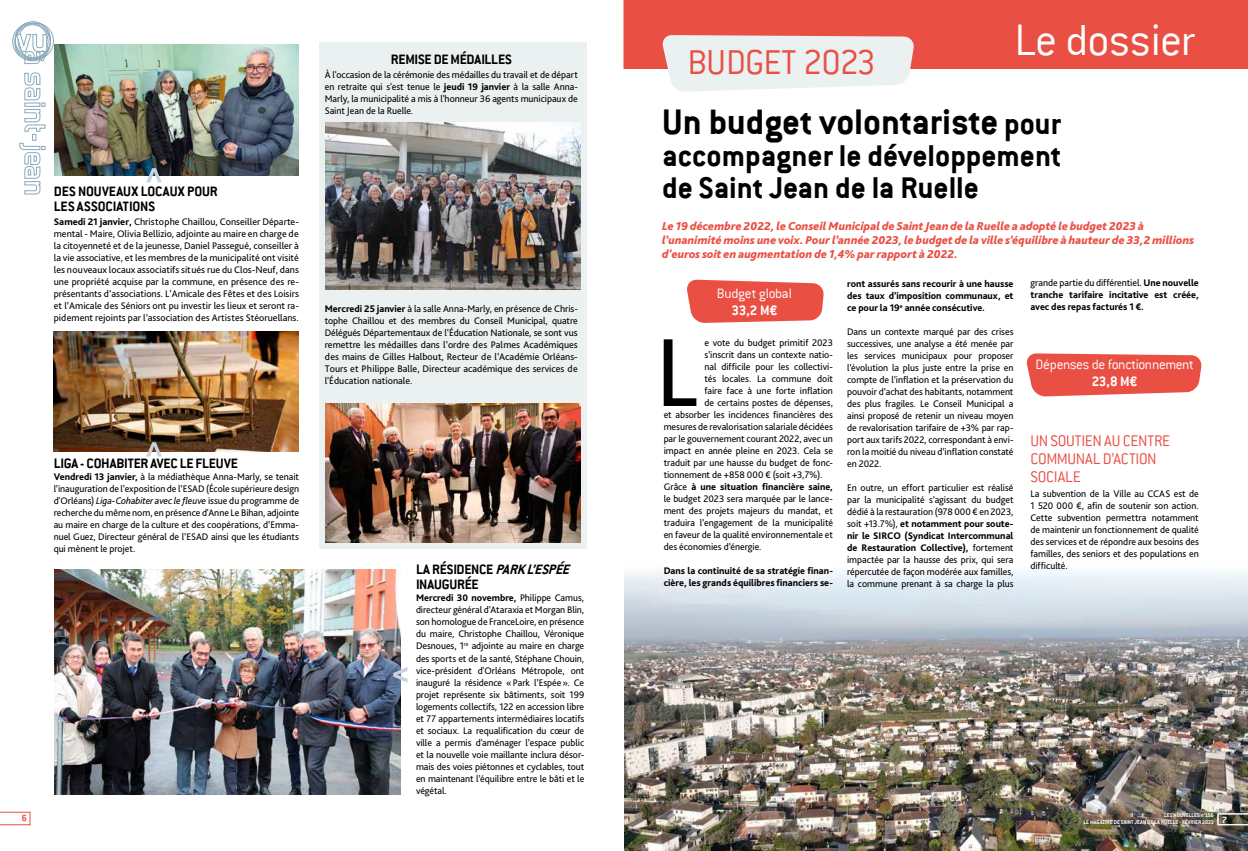
<style>
.page{position:relative;width:1248px;height:851px;background:#fff}
.page>*{position:absolute;margin:0;border:0;box-sizing:border-box;transform-origin:0 0}
.t1{font:101px "Bliss Pro";color:#000}
.t2{font:300 48px "Conduit ITC";letter-spacing:-.015em;color:#fff}
.t3{font:700 39px "Conduit ITC";color:#000}
.t4{font:300 38px "Conduit ITC";letter-spacing:-.025em;color:#ea4f44}
.t5{font:700 33px/32px "Conduit ITC";color:#000}
.t6{font:300 17px/18px "Conduit ITC";letter-spacing:-.015em;color:#ea4f44}
.t7{font:700 15px/15px "Conduit ITC";letter-spacing:-.01em;color:#000}
.t8{font:300 15px "Conduit ITC";letter-spacing:-.02em;color:#fff}
.t9{font:700 15px "Conduit ITC";color:#fff}
.t10{font:italic 800 12px/14px "Bliss Pro";color:#ea4f44}
.t11{font:10px/12px "Bliss Pro";letter-spacing:-.005em;color:#000;text-align:justify}
.t12{font:800 10px/12px "Bliss Pro";color:#000;text-align:justify}
.t13{font:700 10px "Conduit ITC";color:#ea4f44}
.t14{font:700 10px "Conduit ITC";color:#fff}
.t15{font:700 6px/7.2px "Conduit ITC";color:#fff;text-align:right}
.s1{font-weight:800}
.s2{font-style:italic}
.s3{font-size:33px}
.s4{font-weight:400}
</style>
<div class="page">
<img style="left:624px;top:572px;width:623px;height:278px">
<svg style="left:0;top:811px;width:30px;height:13px"></svg>
<svg style="left:1217px;top:813px;width:30px;height:11px"></svg>
<div style="left:623px;top:0;width:624px;height:69px;background:#ea4f44"></div>
<svg style="left:661px;top:35px;width:253px;height:57px;background:#ececec"></svg>
<svg style="left:687px;top:279px;width:137px;height:44px;background:#ec655b"></svg>
<svg style="left:1026px;top:353px;width:175px;height:43px;background:#ec6157"></svg>
<img style="left:55px;top:569px;width:346px;height:225px">
<svg style="left:393px;top:666px;width:14px;height:16px"></svg>
<div style="left:319px;top:43px;width:267px;height:506px;background:#ebf0f0"></div>
<img style="left:54px;top:332px;width:245px;height:119px">
<img style="left:325px;top:123px;width:255px;height:166px">
<img style="left:325px;top:404px;width:255px;height:138px">
<img style="left:54px;top:44px;width:245px;height:131px">
<svg style="left:146px;top:168px;width:16px;height:14px"></svg>
<svg style="left:146px;top:442px;width:16px;height:14px"></svg>
<div style="left:15px;top:22px;width:38px;height:38px;border:1px solid #89aaba;border-radius:50%"></div>
<div style="left:18px;top:23px;width:36px;height:36px;border:1px solid #89aaba;border-radius:50%"></div>
<div style="left:15px;top:23px;width:36px;height:36px;border:1px solid #89aaba;border-radius:50%"></div>
<div style="left:15px;top:21px;width:36px;height:37px;border:1px solid #89aaba;border-radius:50%"></div>
<div style="left:15px;top:25px;width:35px;height:36px;border:1px solid #89aaba;border-radius:50%"></div>
<div style="left:13px;top:23px;width:35px;height:37px;border:1px solid #89aaba;border-radius:50%"></div>
<svg style="left:16px;top:34px;width:31px;height:160px"></svg>
<h3 class="t7" style="left:391px;top:51px;width:122px">REMISE DE MÉDAILLES</h3>
<p class="t11" style="left:325px;top:69px;width:255px">À l'occasion de la cérémonie des médailles du travail et de départ en retraite qui s'est tenue le <span class="s1">jeudi 19 janvier</span> à la salle Anna-Marly, la municipalité a mis à l'honneur 36 agents municipaux de Saint Jean de la Ruelle.</p>
<h3 class="t7" style="left:54px;top:183px;width:165px">DES NOUVEAUX LOCAUX POUR<br>LES ASSOCIATIONS</h3>
<p class="t11" style="left:54px;top:216px;width:247px"><span class="s1">Samedi 21 janvier,</span> Christophe Chaillou, Conseiller Départe&shy;mental - Maire, Olivia Bellizio, adjointe au maire en charge de la citoyenneté et de la jeunesse, Daniel Passegué, conseiller à la vie associative, et les membres de la municipalité ont visité les nouveaux locaux associatifs situés rue du Clos-Neuf, dans une propriété acquise par la commune, en présence des re&shy;présentants d’associations. L’Amicale des Fêtes et des Loisirs et l’Amicale des Séniors ont pu investir les lieux et seront ra&shy;pidement rejoints par l’association des Artistes Stéoruellans.</p>
<p class="t11" style="left:325px;top:302px;width:255px"><span class="s1">Mercredi 25 janvier</span> à la salle Anna-Marly, en présence de Chris&shy;tophe Chaillou et des membres du Conseil Municipal, quatre Délégués Départementaux de l’Éducation Nationale, se sont vus remettre les médailles dans l’ordre des Palmes Académiques des mains de Gilles Halbout, Recteur de l’Académie Orléans-Tours et Philippe Balle, Directeur académique des services de l'Éducation nationale.</p>
<h3 class="t7" style="left:54px;top:456px;width:186px">LIGA - COHABITER AVEC LE FLEUVE</h3>
<p class="t11" style="left:54px;top:470px;width:247px"><span class="s1">Vendredi 13 janvier,</span> à la médiathèque Anna-Marly, se tenait l’inauguration de l’exposition de l’ESAD (École supérieure design d'Orléans) <span class="s2">Liga-Cohabiter avec le fleuve</span> issue du programme de recherche du même nom, en présence d'Anne Le Bihan, adjointe au maire en charge de la culture et des coopérations, d’Emma&shy;nuel Guez, Directeur général de l’ESAD ainsi que les étudiants qui mènent le projet.</p>
<h3 class="t7" style="left:416px;top:562px;width:159px">L A RÉ SIDENCE <span class="s2">PARKL’ESPÉE<br></span>INAUGURÉE</h3>
<p class="t11" style="left:416px;top:591px;width:170px"><span class="s1">Mercredi 30 novembre,</span> Philippe Camus, directeur général d’Ataraxia et Morgan Blin, son homologue de FranceLoire, en présence du maire, Christophe Chaillou, Véronique Desnoues, 1<sup>re</sup> adjointe au maire en charge des sports et de la santé, Stéphane Chouin, vice-président d'Orléans Métropole, ont inauguré la résidence «Park l’Espée». Ce projet représente six bâtiments, soit 199 logements collectifs, 122 en accession libre et 77 appartements intermédiaires locatifs et sociaux. La requalification du cœur de ville a permis d'aménager l’espace public et la nouvelle voie maillante inclura désor&shy;mais des voies piétonnes et cyclables, tout en maintenant l’équilibre entre le bâti et le végétal.</p>
<h3 class="t4" style="left:687px;top:41px;width:190px">BUDGET 2023</h3>
<h2 class="t2" style="left:1014px;top:14px;width:182px">Le dossier</h2>
<h3 class="t3" style="left:662px;top:99px;width:400px">Un budget volontariste <span class="s3">pour</span></h3>
<h3 class="t5" style="left:662px;top:139px;width:400px">accompagner le développement de Saint Jean de la Ruelle</h3>
<p class="t10" style="left:662px;top:219px;width:533px">Le 19 décembre 2022, le Conseil Municipal de Saint Jean de la Ruelle a adopté le budget 2023 à l’unanimité moins une voix. Pour l’année 2023, le budget de la ville s’équilibre à hauteur de 33,2 millions d'euros soit en augmentation de 1,4% par rapport à 2022.</p>
<h3 class="t8" style="left:716px;top:285px;width:76px">Budget global</h3>
<h3 class="t9" style="left:731px;top:301px;width:47px">33,2 M€</h3>
<h1 class="t1" style="left:655px;top:309px;width:45px">L</h1>
<p class="t11" style="left:704px;top:336px;width:130px">e vote du budget primitif 2023</p>
<p class="t11" style="left:704px;top:348px;width:130px">s’inscrit dans un contexte natio-</p>
<p class="t11" style="left:704px;top:360px;width:130px">nal difficile pour les collectivi-</p>
<p class="t11" style="left:704px;top:372px;width:130px">tés locales. La commune doit</p>
<p class="t11" style="left:704px;top:384px;width:130px">faire face à une forte inflation</p>
<p class="t11" style="left:704px;top:396px;width:130px">de certains postes de dépenses,</p>
<p class="t11" style="left:663px;top:408px;width:171px">et absorber les incidences financières des</p>
<p class="t11" style="left:663px;top:420px;width:171px">mesures de revalorisation salariale décidées</p>
<p class="t11" style="left:663px;top:432px;width:171px">par le gouvernement courant 2022, avec un</p>
<p class="t11" style="left:663px;top:444px;width:171px">impact en année pleine en 2023. Cela se</p>
<p class="t11" style="left:663px;top:456px;width:171px">traduit par une hausse du budget de fonc-</p>
<p class="t11" style="left:663px;top:468px;width:160px">tionnement de +858 000 € (soit +3,7%).</p>
<p class="t12" style="left:663px;top:480px;width:171px"><span class="s4">Grâce</span> à une situation financière saine,</p>
<p class="t11" style="left:663px;top:492px;width:171px">le budget 2023 sera marquée par le lance-</p>
<p class="t11" style="left:663px;top:504px;width:171px">ment des projets majeurs du mandat, et</p>
<p class="t11" style="left:663px;top:516px;width:171px">traduira l’engagement de la municipalité</p>
<p class="t11" style="left:663px;top:528px;width:171px">en faveur de la qualité environnementale et</p>
<p class="t11" style="left:663px;top:540px;width:99px">des économies d’énergie.</p>
<p class="t12" style="left:663px;top:564px;width:171px">Dans la continuité de sa stratégie finan&shy;cière, les grands équilibres financiers se-</p>
<p class="t12" style="left:847px;top:277px;width:168px">ront assurés sans recourir à une hausse des taux d’imposition communaux, et ce pour la 19<sup>e</sup> année consécutive.</p>
<p class="t11" style="left:847px;top:325px;width:168px">Dans un contexte marqué par des crises successives, une analyse a été menée par les services municipaux pour proposer l’évolution la plus juste entre la prise en compte de l’inflation et la préservation du pouvoir d’achat des habitants, notamment des plus fragiles. Le Conseil Municipal a ainsi proposé de retenir un niveau moyen de revalorisation tarifaire de +3% par rap&shy;port aux tarifs 2022, correspondant à envi&shy;ron la moitié du niveau d’inflation constaté en 2022.</p>
<p class="t11" style="left:847px;top:481px;width:168px">En outre, un effort particulier est réalisé par la municipalité s’agissant du budget dédié à la restauration (978 000 € en 2023, soit +13.7%), <span class="s1">et notamment pour soute&shy;nir le SIRCO (Syndicat Intercommunal de Restauration Collective),</span> fortement impactée par la hausse des prix, qui sera répercutée de façon modérée aux familles, la commune prenant à sa charge la plus</p>
<p class="t12" style="left:1030px;top:276px;width:170px"><span class="s4">grande partie du différentiel.</span> Une nouvelle tranche tarifaire incitative est créée, avec des repas facturés 1 €.</p>
<h3 class="t8" style="left:1035px;top:356px;width:160px">Dépenses de fonctionnement</h3>
<h3 class="t9" style="left:1091px;top:372px;width:47px">23,8 M€</h3>
<h3 class="t6" style="left:1030px;top:432px;width:141px">UN SOUTIEN AU CENTRE<br>COMMUNAL D’ACTION<br>SOCIALE</h3>
<p class="t11" style="left:1030px;top:487px;width:170px">La subvention de la Ville au CCAS est de 1 520 000 €, afin de soutenir son action.<br>Cette subvention permettra notamment de maintenir un fonctionnement de qualité des services et de répondre aux besoins des familles, des seniors et des populations en difficulté.</p>
<p class="t15" style="left:1083px;top:811px;width:132px">LES NOUVELLES n°156<br>LE MAGAZINE DE SAINT JEAN DE LA RUELLE - FÉVRIER 2023</p>
<p class="t13" style="left:22px;top:812px;width:7px">6</p>
<p class="t14" style="left:1221px;top:813px;width:7px">7</p>
</div>
